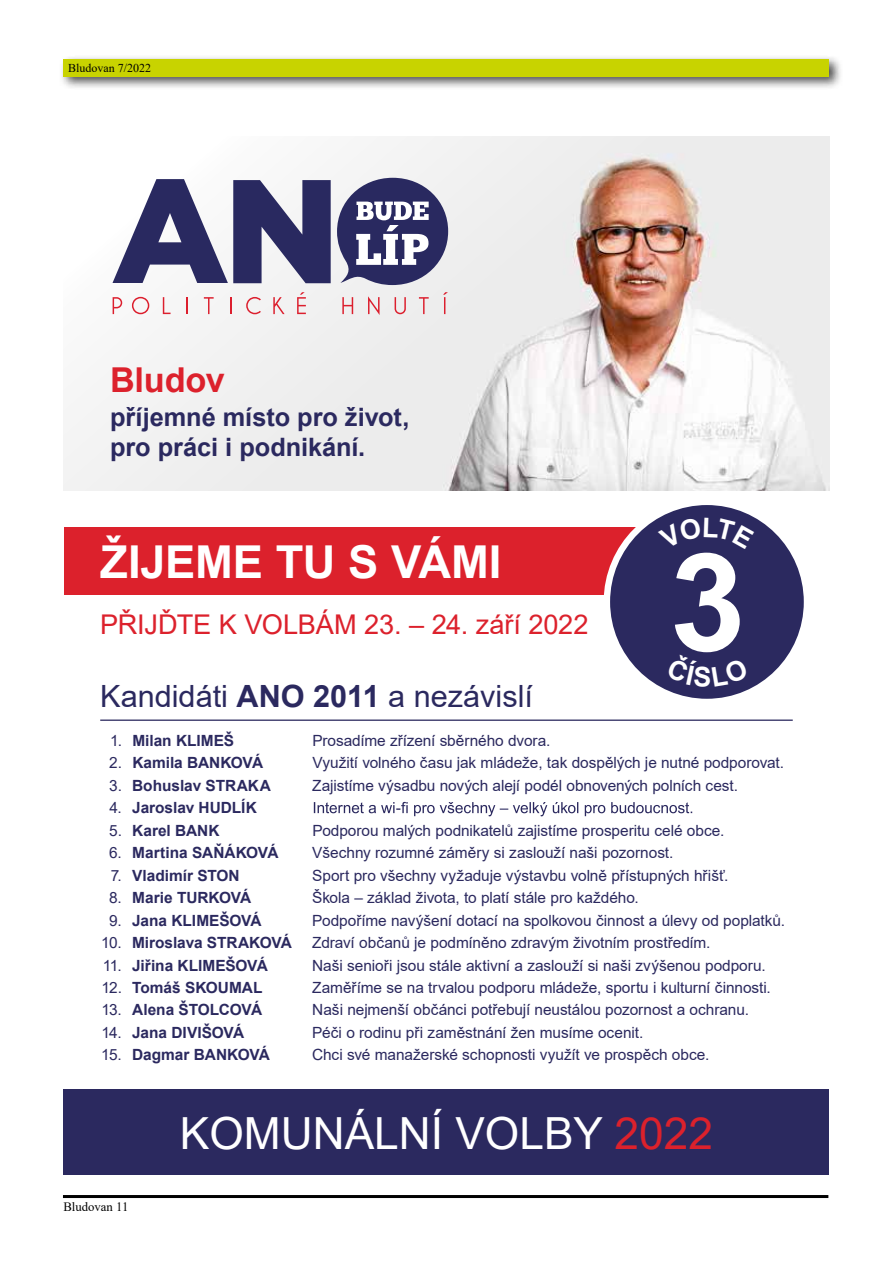
<style>
.page{position:relative;width:893px;height:1263px;background:#fff}
.page>*{position:absolute;margin:0;border:0;box-sizing:border-box;transform-origin:0 0}
.t1{font:700 136.2px "Arial";color:#fff}
.t2{font:700 45.3px "Arial";letter-spacing:-.005em;color:#fff}
.t3{font:44.25px "Arial";color:#fff}
.t4{font:700 34.35px "Arial";letter-spacing:-.005em;color:#dc212c}
.t5{font:30.6px "Arial";color:#2b295f}
.t6{font:27.15px "Arial";letter-spacing:-.01em;color:#dc212c}
.t7{font:700 25.35px/30.5px "Arial";color:#2b295f}
.t8{font:15.45px "Arial";letter-spacing:-.005em;color:#2b295f}
.t9{font:700 15.45px "Arial";color:#2b295f}
.t10{font:12.75px "Times New Roman";color:#000}
.t11{font:12px "Times New Roman";color:#000}
.s1{font-weight:700}
.s2{font-weight:400}
.s3{color:#dc212c}
</style>
<div class="page">
<hr style="left:63px;top:1195px;width:765px;height:3px;background:#000">
<div style="left:59px;top:54px;width:784px;height:36px;background:#000;opacity:.7"></div>
<div style="left:64px;top:59px;width:765px;height:18px;background:#c8d300"></div>
<img style="left:64px;top:137px;width:765px;height:353px">
<svg style="left:112px;top:179px;width:219px;height:104px"></svg>
<svg style="left:113px;top:297px;width:9px;height:17px"></svg>
<svg style="left:132px;top:297px;width:17px;height:17px"></svg>
<svg style="left:163px;top:297px;width:8px;height:17px"></svg>
<svg style="left:186px;top:297px;width:2px;height:17px"></svg>
<svg style="left:204px;top:297px;width:10px;height:17px"></svg>
<svg style="left:230px;top:297px;width:1px;height:17px"></svg>
<svg style="left:246px;top:297px;width:15px;height:17px"></svg>
<svg style="left:273px;top:297px;width:12px;height:17px"></svg>
<svg style="left:297px;top:292px;width:9px;height:22px"></svg>
<svg style="left:342px;top:297px;width:11px;height:17px"></svg>
<svg style="left:368px;top:296px;width:12px;height:19px"></svg>
<svg style="left:395px;top:297px;width:11px;height:17px"></svg>
<svg style="left:419px;top:297px;width:10px;height:17px"></svg>
<svg style="left:443px;top:292px;width:5px;height:22px"></svg>
<svg style="left:337px;top:178px;width:111px;height:107px"></svg>
<svg style="left:314px;top:802px;width:378px;height:14px"></svg>
<div style="left:64px;top:1089px;width:765px;height:86px;background:#2b295f"></div>
<hr style="left:100px;top:719px;width:693px;height:2px;background:#2b295f">
<div style="left:64px;top:527px;width:617px;height:67px;background:#dc212c"></div>
<div style="left:607px;top:502px;width:200px;height:200px;background:#2b295f;border-radius:50%"></div>
<div style="left:604px;top:499px;width:206px;height:206px;border:6px solid #fff;border-radius:50%"></div>
<p class="t11" style="left:68px;top:59px;width:85px">Bludovan 7/2022</p>
<h3 class="t4" style="left:110px;top:355px;width:116px">Bludov</h3>
<h3 class="t7" style="left:110px;top:402px;width:301px">příjemné místo pro život, pro práci i podnikání.</h3>
<h2 class="t2" style="left:100px;top:530px;width:403px">ŽIJEME TU S VÁMI</h2>
<h3 class="t6" style="left:100px;top:606px;width:490px">PŘIJĎTE K VOLBÁM 23. – 24. září 2022</h3>
<h3 class="t5" style="left:100px;top:675px;width:434px">Kandidáti <span class="s1">ANO 2011</span> a nezávislí</h3>
<h1 class="t1" style="left:670px;top:507px;width:77px">3</h1>
<p class="t9" style="left:110px;top:729px;width:126px"><span class="s2">1.</span> Milan KLIMEŠ</p>
<p class="t8" style="left:312px;top:730px;width:239px">Prosadíme zřízení sběrného dvora.</p>
<p class="t9" style="left:109px;top:752px;width:155px"><span class="s2">2.</span> Kamila BANKOVÁ</p>
<p class="t8" style="left:312px;top:752px;width:473px">Využití volného času jak mládeže, tak dospělých je nutné podporovat.</p>
<p class="t9" style="left:109px;top:774px;width:163px"><span class="s2">3.</span> Bohuslav STRAKA</p>
<p class="t8" style="left:312px;top:774px;width:427px">Zajistíme výsadbu nových alejí podél obnovených polních cest.</p>
<p class="t9" style="left:109px;top:797px;width:149px"><span class="s2">4.</span> Jaroslav HUDLÍK</p>
<p class="t9" style="left:109px;top:819px;width:112px"><span class="s2">5.</span> Karel BANK</p>
<p class="t8" style="left:312px;top:819px;width:414px">Podporou malých podnikatelů zajistíme prosperitu celé obce.</p>
<p class="t9" style="left:109px;top:842px;width:171px"><span class="s2">6.</span> Martina SAŇÁKOVÁ</p>
<p class="t8" style="left:312px;top:842px;width:363px">Všechny rozumné záměry si zaslouží naši pozornost.</p>
<p class="t9" style="left:111px;top:864px;width:130px"><span class="s2">7.</span> Vladimír STON</p>
<p class="t8" style="left:312px;top:864px;width:418px">Sport pro všechny vyžaduje výstavbu volně přístupných hřišť.</p>
<p class="t9" style="left:109px;top:887px;width:144px"><span class="s2">8.</span> Marie TURKOVÁ</p>
<p class="t8" style="left:312px;top:887px;width:328px">Škola – základ života, to platí stále pro každého.</p>
<p class="t9" style="left:109px;top:909px;width:154px"><span class="s2">9.</span> Jana KLIMEŠOVÁ</p>
<p class="t8" style="left:312px;top:909px;width:474px">Podpoříme navýšení dotací na spolkovou činnost a úlevy od poplatků.</p>
<p class="t9" style="left:101px;top:932px;width:192px"><span class="s2">10.</span> Miroslava STRAKOVÁ</p>
<p class="t8" style="left:312px;top:932px;width:400px">Zdraví občanů je podmíněno zdravým životním prostředím.</p>
<p class="t9" style="left:103px;top:954px;width:167px"><span class="s2">11.</span> Jiřina KLIMEŠOVÁ</p>
<p class="t8" style="left:312px;top:954px;width:455px">Naši senioři jsou stále aktivní a zaslouží si naši zvýšenou podporu.</p>
<p class="t9" style="left:101px;top:977px;width:163px"><span class="s2">12.</span> Tomáš SKOUMAL</p>
<p class="t8" style="left:312px;top:977px;width:460px">Zaměříme se na trvalou podporu mládeže, sportu i kulturní činnosti.</p>
<p class="t9" style="left:101px;top:999px;width:162px"><span class="s2">13.</span> Alena ŠTOLCOVÁ</p>
<p class="t8" style="left:312px;top:999px;width:438px">Naši nejmenší občánci potřebují neustálou pozornost a ochranu.</p>
<p class="t9" style="left:101px;top:1022px;width:144px"><span class="s2">14.</span> Jana DIVIŠOVÁ</p>
<p class="t8" style="left:312px;top:1022px;width:333px">Péči o rodinu při zaměstnání žen musíme ocenit.</p>
<p class="t9" style="left:101px;top:1044px;width:170px"><span class="s2">15.</span> Dagmar BANKOVÁ</p>
<p class="t8" style="left:312px;top:1044px;width:399px">Chci své manažerské schopnosti využít ve prospěch obce.</p>
<p class="t10" style="left:63px;top:1197px;width:67px">Bludovan 11</p>
<h3 class="t3" style="left:180px;top:1103px;width:535px">KOMUNÁLNÍ VOLBY <span class="s3">2022</span></h3>
</div>
